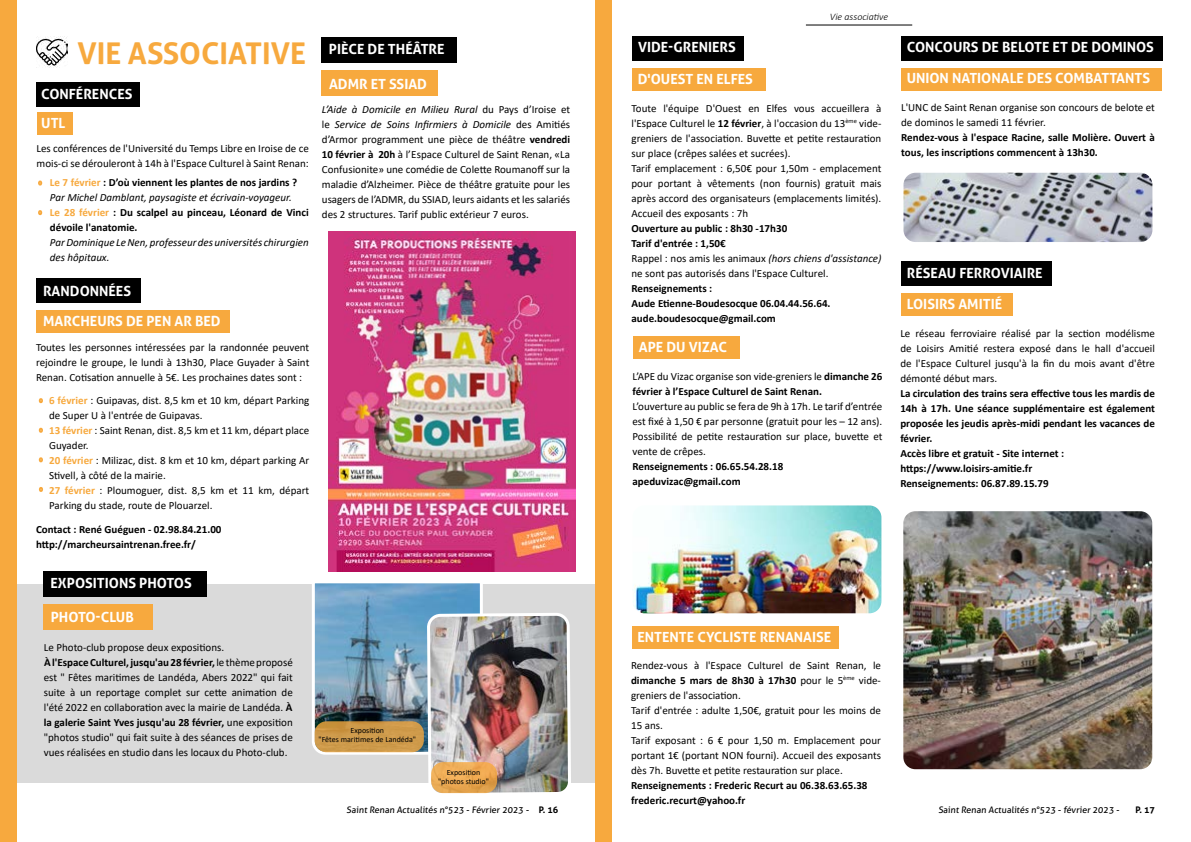
<style>
.page{position:relative;width:1191px;height:842px;background:#fff}
.page>*{position:absolute;margin:0;border:0;box-sizing:border-box;transform-origin:0 0}
.t1{font:700 30px "Aller";color:#f7a93e}
.t2{font:700 14px "Aller";color:#fff}
.t3{font:11px/15px "Calibri";color:#000}
.t4{font:700 11px/15px "Calibri";color:#000}
.t5{font:italic 11px/15px "Calibri";color:#000}
.t6{font:italic 300 10px "Calibri";color:#000}
.t7{font:9px "Aller";color:#000}
.t8{font:700 9px "Aller";color:#000}
.t9{font:8px/9px "Calibri";color:#000;text-align:center}
.s1{color:#f7a93e}
.s2{font-weight:400;font-style:italic}
.s3{font-weight:700;color:#f7a93e}
.s4{font-style:italic}
.s5{font-weight:700}
.s6{font-weight:400}
</style>
<div class="page">
<div style="left:16px;top:584px;width:587px;height:198px;background:#dadada"></div>
<div style="left:37px;top:112px;width:36px;height:23px;background:#f7a93e"></div>
<div style="left:36px;top:82px;width:104px;height:25px;background:#000"></div>
<svg style="left:38px;top:181px;width:4px;height:5px"></svg>
<svg style="left:38px;top:210px;width:4px;height:5px"></svg>
<div style="left:0;top:0;width:17px;height:842px;background:#f7a93e"></div>
<div style="left:595px;top:0;width:17px;height:842px;background:#f7a93e"></div>
<div style="left:322px;top:37px;width:135px;height:26px;background:#000"></div>
<div style="left:322px;top:70px;width:116px;height:26px;background:#f7a93e"></div>
<div style="left:44px;top:571px;width:163px;height:26px;background:#000"></div>
<div style="left:44px;top:604px;width:109px;height:26px;background:#f7a93e"></div>
<img style="left:316px;top:583px;width:163px;height:168px">
<div style="left:312px;top:571px;width:171px;height:184px;border:3px solid #fff;border-radius:12px"></div>
<svg style="left:314px;top:721px;width:110px;height:31px;background:#cc9849"></svg>
<img style="left:427px;top:612px;width:142px;height:182px">
<svg style="left:431px;top:762px;width:66px;height:31px;background:#eaa853"></svg>
<div style="left:632px;top:36px;width:112px;height:25px;background:#000"></div>
<div style="left:901px;top:261px;width:150px;height:25px;background:#000"></div>
<div style="left:901px;top:36px;width:261px;height:25px;background:#000"></div>
<div style="left:632px;top:68px;width:133px;height:23px;background:#f7a93e"></div>
<div style="left:901px;top:293px;width:111px;height:23px;background:#f7a93e"></div>
<div style="left:901px;top:68px;width:261px;height:23px;background:#f7a93e"></div>
<div style="left:633px;top:336px;width:106px;height:23px;background:#f7a93e"></div>
<div style="left:632px;top:626px;width:206px;height:23px;background:#f7a93e"></div>
<hr style="left:806px;top:25px;width:106px;height:1px;background:#000">
<img style="left:329px;top:232px;width:246px;height:339px">
<img style="left:633px;top:505px;width:248px;height:108px">
<img style="left:903px;top:511px;width:249px;height:258px">
<img style="left:903px;top:173px;width:249px;height:69px">
<img style="left:36px;top:36px;width:31px;height:32px">
<div style="left:37px;top:310px;width:193px;height:23px;background:#f7a93e"></div>
<div style="left:37px;top:278px;width:104px;height:25px;background:#000"></div>
<svg style="left:39px;top:398px;width:4px;height:5px"></svg>
<svg style="left:39px;top:428px;width:4px;height:5px"></svg>
<svg style="left:39px;top:457px;width:4px;height:5px"></svg>
<svg style="left:39px;top:487px;width:4px;height:5px"></svg>
<h1 class="t1" style="left:77px;top:35px;width:230px">VIE ASSOCIATIVE</h1>
<p class="t2" style="left:41px;top:85px;width:93px">CONFÉRENCES</p>
<p class="t2" style="left:41px;top:115px;width:26px">UTL</p>
<p class="t3" style="left:37px;top:141px;width:274px">Les conférences de l'Université du Temps Libre en Iroise de ce mois-ci se dérouleront à 14h à l'Espace Culturel à Saint Renan:</p>
<p class="t4" style="left:50px;top:174px;width:260px"><span class="s1">Le 7 février</span> : D’où viennent les plantes de nos jardins ?<br><span class="s2">Par Michel Damblant, paysagiste et écrivain-voyageur.<br></span><span class="s1">Le 28 février</span> : Du scalpel au pinceau, Léonard de Vinci dévoile l'anatomie.</p>
<p class="t5" style="left:50px;top:234px;width:260px">Par Dominique Le Nen, professeur des universités chirurgien des hôpitaux.</p>
<p class="t2" style="left:43px;top:282px;width:90px">RANDONNÉES</p>
<p class="t2" style="left:43px;top:312px;width:179px">MARCHEURS DE PEN AR BED</p>
<p class="t3" style="left:36px;top:340px;width:275px;text-align:justify">Toutes les personnes intéressées par la randonnée peuvent rejoindre le groupe, le lundi à 13h30, Place Guyader à Saint Renan. Cotisation annuelle à 5€. Les prochaines dates sont :</p>
<p class="t3" style="left:49px;top:392px;width:262px"><span class="s3">6 février</span> : Guipavas, dist. 8,5 km et 10 km, départ Parking de Super U à l'entrée de Guipavas.<br><span class="s3">13 février</span> : Saint Renan, dist. 8,5 km et 11 km, départ place Guyader.<br><span class="s3">20 février</span> : Milizac, dist. 8 km et 10 km, départ parking Ar Stivell, à côté de la mairie.<br><span class="s3">27 février</span> : Ploumoguer, dist. 8,5 km et 11 km, départ Parking du stade, route de Plouarzel.</p>
<p class="t4" style="left:36px;top:522px;width:187px">Contact : René Guéguen - 02.98.84.21.00 http://marcheursaintrenan.free.fr/</p>
<p class="t2" style="left:329px;top:40px;width:117px">PIÈCE DE THÉÂTRE</p>
<p class="t2" style="left:329px;top:75px;width:99px">ADMR ET SSIAD</p>
<p class="t3" style="left:322px;top:102px;width:250px;text-align:justify"><span class="s4">L’Aide à Domicile en Milieu Rural</span> du Pays d’Iroise et le <span class="s4">Service de Soins Infirmiers à Domicile</span> des Amitiés d’Armor programment une pièce de théâtre <span class="s5">vendredi 10 février à 20h</span> à l’Espace Culturel de Saint Renan, «La Confusionite» une comédie de Colette Roumanoff sur la maladie d’Alzheimer. Pièce de théâtre gratuite pour les usagers de l’ADMR, du SSIAD, leurs aidants et les salariés des 2 structures. Tarif public extérieur 7 euros.</p>
<p class="t2" style="left:638px;top:39px;width:99px">VIDE-GRENIERS</p>
<p class="t2" style="left:638px;top:70px;width:117px">D'OUEST EN ELFES</p>
<p class="t6" style="left:830px;top:11px;width:60px">Vie associative</p>
<p class="t3" style="left:631px;top:100px;width:251px">Toute l'équipe D'Ouest en Elfes vous accueillera à l'Espace Culturel le <span class="s5">12 février</span>, à l'occasion du 13<sup>ème</sup> vide&shy;greniers de l'association. Buvette et petite restauration sur place (crêpes salées et sucrées).<br>Tarif emplacement : 6,50€ pour 1,50m - emplacement pour portant à vêtements (non fournis) gratuit mais après accord des organisateurs (emplacements limités).<br>Accueil des exposants : 7h</p>
<p class="t3" style="left:631px;top:220px;width:251px"><span class="s5">Ouverture au public : 8h30 -17h30<br>Tarif d'entrée : 1,50€<br></span>Rappel : nos amis les animaux <span class="s4">(hors chiens d'assistance) </span>ne sont pas autorisés dans l'Espace Culturel.</p>
<p class="t4" style="left:631px;top:280px;width:201px">Renseignements :<br>Aude Etienne-Boudesocque 06.04.44.56.64. aude.boudesocque@gmail.com</p>
<p class="t2" style="left:639px;top:338px;width:90px">APE DU VIZAC</p>
<p class="t4" style="left:632px;top:368px;width:251px"><span class="s6">L’APE du Vizac organise son vide-greniers le</span> dimanche 26 février à l’Espace Culturel de Saint Renan.</p>
<p class="t3" style="left:632px;top:398px;width:251px;text-align:justify">L’ouverture au public se fera de 9h à 17h. Le tarif d’entrée est fixé à 1,50 € par personne (gratuit pour les – 12 ans).<br>Possibilité de petite restauration sur place, buvette et vente de crêpes.</p>
<p class="t4" style="left:632px;top:458px;width:152px">Renseignements : 06.65.54.28.18 apeduvizac@gmail.com</p>
<p class="t2" style="left:907px;top:38px;width:249px">CONCOURS DE BELOTE ET DE DOMINOS</p>
<p class="t2" style="left:906px;top:70px;width:245px">UNION NATIONALE DES COMBATTANTS</p>
<p class="t3" style="left:901px;top:99px;width:255px">L'UNC de Saint Renan organise son concours de belote et de dominos le samedi 11 février.</p>
<p class="t4" style="left:901px;top:129px;width:255px">Rendez-vous à l'espace Racine, salle Molière. Ouvert à tous, les inscriptions commencent à 13h30.</p>
<p class="t2" style="left:907px;top:264px;width:137px">RÉSEAU FERROVIAIRE</p>
<p class="t2" style="left:906px;top:295px;width:97px">LOISIRS AMITIÉ</p>
<p class="t3" style="left:900px;top:325px;width:256px;text-align:justify">Le réseau ferroviaire réalisé par la section modélisme de Loisirs Amitié restera exposé dans le hall d'accueil de l'Espace Culturel jusqu'à la fin du mois avant d'être démonté début mars.</p>
<p class="t4" style="left:900px;top:385px;width:256px">La circulation des trains sera effective tous les mardis de 14h à 17h. Une séance supplémentaire est également proposée les jeudis après-midi pendant les vacances de février.<br>Accès libre et gratuit - Site internet : https://www.loisirs-amitie.fr<br>Renseignements: 06.87.89.15.79</p>
<p class="t2" style="left:51px;top:574px;width:143px">EXPOSITIONS PHOTOS</p>
<p class="t2" style="left:51px;top:609px;width:85px">PHOTO-CLUB</p>
<p class="t3" style="left:44px;top:640px;width:250px">Le Photo-club propose deux expositions.<br><span class="s5">À l'Espace Culturel, jusqu'au 28 février,</span> le thème proposé est " Fêtes maritimes de Landéda, Abers 2022" qui fait suite à un reportage complet sur cette animation de l'été 2022 en collaboration avec la mairie de Landéda. <span class="s5">À la galerie Saint Yves jusqu'au 28 février,</span> une exposition "photos studio" qui fait suite à des séances de prises de vues réalisées en studio dans les locaux du Photo-club.</p>
<p class="t2" style="left:637px;top:628px;width:195px">ENTENTE CYCLISTE RENANAISE</p>
<p class="t3" style="left:631px;top:658px;width:251px">Rendez-vous à l'Espace Culturel de Saint Renan, le <span class="s5">dimanche 5 mars de 8h30 à 17h30</span> pour le 5<sup>ème</sup> vide&shy;greniers de l'association.<br>Tarif d'entrée : adulte 1,50€, gratuit pour les moins de 15 ans.<br>Tarif exposant : 6 € pour 1,50 m. Emplacement pour portant 1€ (portant NON fourni). Accueil des exposants dès 7h. Buvette et petite restauration sur place.</p>
<p class="t4" style="left:631px;top:778px;width:238px">Renseignements : Frederic Recurt au 06.38.63.65.38 frederic.recurt@yahoo.fr</p>
<p class="t9" style="left:318px;top:726px;width:99px">Exposition<br>"Fêtes maritimes de Landéda"</p>
<p class="t9" style="left:438px;top:767px;width:52px">Exposition "photos studio"</p>
<p class="t7" style="left:347px;top:804px;width:213px">Saint Renan Actualités n°523 - Février 2023 - <span class="s5">P. 16</span></p>
<p class="t7" style="left:938px;top:804px;width:184px">Saint Renan Actualités n°523 - février 2023 -</p>
<p class="t8" style="left:1135px;top:804px;width:21px">P. 17</p>
</div>
